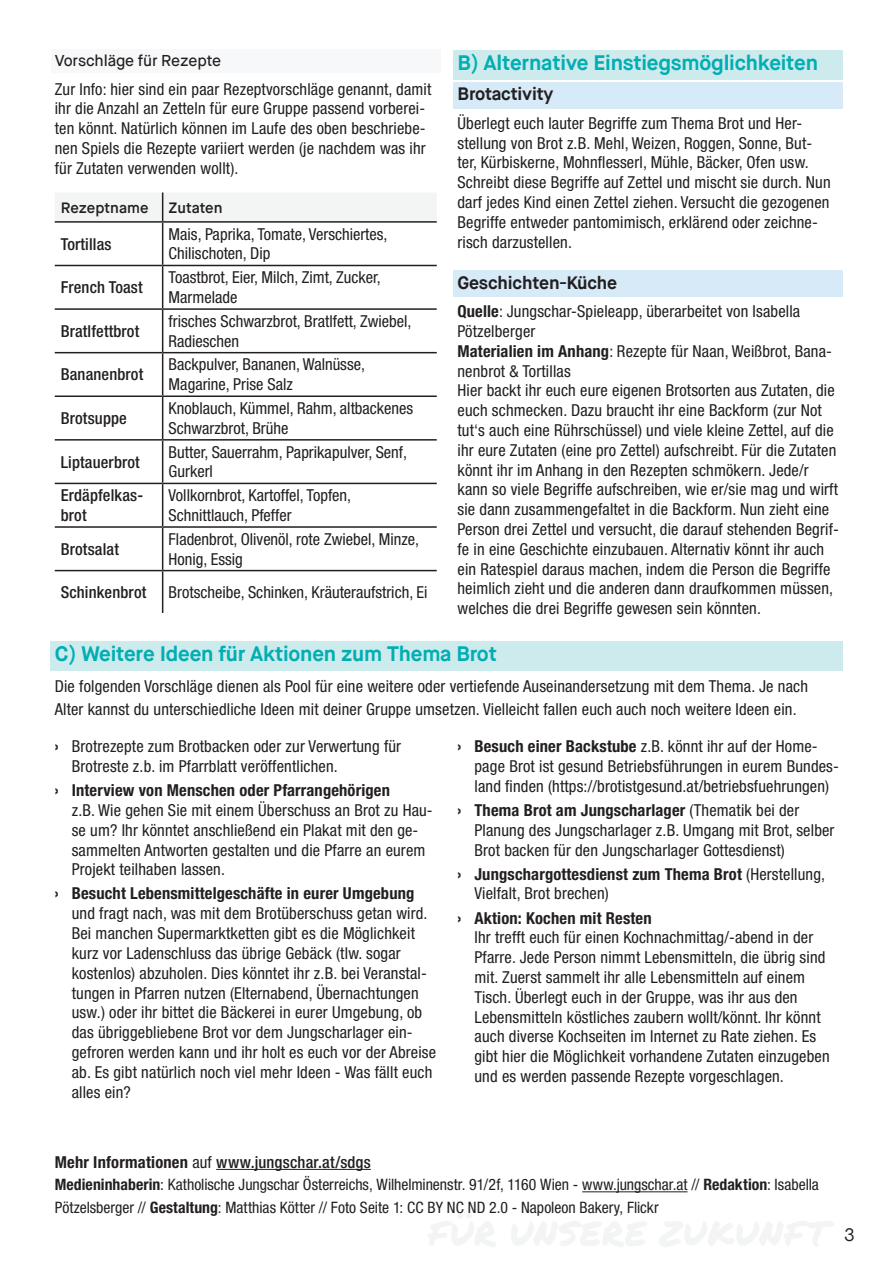
<style>
.page{position:relative;width:893px;height:1263px;background:#fff}
.page>*{position:absolute;margin:0;border:0;box-sizing:border-box;transform-origin:0 0}
.H2_Span{font:700 21px "Maison Neue";letter-spacing:-.01em;color:#00aeb3}
.t1{font:700 18px "Maison Neue";letter-spacing:-.01em;color:#231f20}
.BODY{font:condensed 16.5px/19.8px "Helvetica Neue LT Pro";letter-spacing:.01em;color:#231f20}
.BODY_Span{font:condensed 16.5px/22.5px "Helvetica Neue LT Pro";letter-spacing:.01em;color:#231f20}
.BODY-2{font:500 condensed 16.5px/19.8px "Helvetica Neue LT Pro";letter-spacing:.01em;color:#231f20}
.t2{font:700 condensed 16.5px/19.8px "Helvetica Neue LT Pro";letter-spacing:.01em;color:#231f20}
.t3{font:condensed 15.75px/22.5px "Helvetica Neue LT Pro";color:#231f20}
.t4{font:500 15.75px "Maison Neue";letter-spacing:-.01em;color:#231f20}
.BODY-3{font:600 15px "Maison Neue";color:#231f20}
.s1{font-weight:700}
.s2{font-weight:400}
</style>
<div class="page">
<div style="left:51px;top:50px;width:389px;height:23px;background:#f7f8f9"></div>
<div style="left:453px;top:50px;width:390px;height:29px;background:#cdeaec"></div>
<div style="left:453px;top:82px;width:390px;height:27px;background:#d6eaf8"></div>
<div style="left:453px;top:271px;width:390px;height:26px;background:#d6eaf8"></div>
<div style="left:51px;top:641px;width:792px;height:29px;background:#cdeaec"></div>
<div style="left:55px;top:192px;width:381px;height:29px;background:#f3f4f4"></div>
<hr style="left:55px;top:221px;width:108px;height:2px;background:#231f20">
<hr style="left:163px;top:221px;width:274px;height:2px;background:#231f20">
<hr style="left:162px;top:223px;width:1px;height:42px;background:#231f20">
<hr style="left:55px;top:265px;width:108px;height:1px;background:#231f20">
<hr style="left:163px;top:265px;width:274px;height:1px;background:#231f20">
<hr style="left:162px;top:266px;width:1px;height:42px;background:#231f20">
<hr style="left:55px;top:308px;width:108px;height:2px;background:#231f20">
<hr style="left:163px;top:308px;width:274px;height:2px;background:#231f20">
<hr style="left:162px;top:310px;width:1px;height:42px;background:#231f20">
<hr style="left:55px;top:352px;width:108px;height:1px;background:#231f20">
<hr style="left:163px;top:352px;width:274px;height:1px;background:#231f20">
<hr style="left:162px;top:353px;width:1px;height:42px;background:#231f20">
<hr style="left:55px;top:395px;width:108px;height:2px;background:#231f20">
<hr style="left:163px;top:395px;width:274px;height:2px;background:#231f20">
<hr style="left:162px;top:397px;width:1px;height:42px;background:#231f20">
<hr style="left:55px;top:439px;width:108px;height:2px;background:#231f20">
<hr style="left:163px;top:439px;width:274px;height:2px;background:#231f20">
<hr style="left:162px;top:441px;width:1px;height:42px;background:#231f20">
<hr style="left:55px;top:483px;width:108px;height:1px;background:#231f20">
<hr style="left:163px;top:483px;width:274px;height:1px;background:#231f20">
<hr style="left:162px;top:484px;width:1px;height:42px;background:#231f20">
<hr style="left:55px;top:526px;width:108px;height:2px;background:#231f20">
<hr style="left:163px;top:526px;width:274px;height:2px;background:#231f20">
<hr style="left:162px;top:528px;width:1px;height:42px;background:#231f20">
<hr style="left:55px;top:570px;width:108px;height:1px;background:#231f20">
<hr style="left:163px;top:570px;width:274px;height:1px;background:#231f20">
<hr style="left:162px;top:571px;width:1px;height:42px;background:#231f20">
<hr style="left:216px;top:1169px;width:155px;height:1px;background:#231f20">
<hr style="left:582px;top:1191px;width:106px;height:1px;background:#231f20">
<h2 class="H2_Span" style="left:457px;top:50px;width:362px">B) Alternative Einstiegsmöglichkeiten</h2>
<h3 class="t1" style="left:457px;top:83px;width:97px">Brotactivity</h3>
<p class="BODY" style="left:457px;top:113px;width:375px">Überlegt euch lauter Begriffe zum Thema Brot und Her&shy;stellung von Brot z.B. Mehl, Weizen, Roggen, Sonne, But&shy;ter, Kürbiskerne, Mohnflesserl, Mühle, Bäcker, Ofen usw.<br>Schreibt diese Begriffe auf Zettel und mischt sie durch. Nun darf jedes Kind einen Zettel ziehen. Versucht die gezogenen Begriffe entweder pantomimisch, erklärend oder zeichne&shy;risch darzustellen.</p>
<h3 class="t1" style="left:457px;top:271px;width:161px">Geschichten-Küche</h3>
<p class="BODY" style="left:457px;top:301px;width:344px"><span class="s1">Quelle</span>: Jungschar-Spieleapp, überarbeitet von Isabella<br>Pötzelberger</p>
<p class="BODY" style="left:457px;top:341px;width:376px"><span class="s1">Materialien im Anhang</span>: Rezepte für Naan, Weißbrot, Bana&shy;nenbrot &amp; Tortillas</p>
<p class="BODY" style="left:457px;top:381px;width:383px">Hier backt ihr euch eure eigenen Brotsorten aus Zutaten, die euch schmecken. Dazu braucht ihr eine Backform (zur Not tut‘s auch eine Rührschüssel) und viele kleine Zettel, auf die ihr eure Zutaten (eine pro Zettel) aufschreibt. Für die Zutaten könnt ihr im Anhang in den Rezepten schmökern. Jede/r kann so viele Begriffe aufschreiben, wie er/sie mag und wirft sie dann zusammengefaltet in die Backform. Nun zieht eine Person drei Zettel und versucht, die darauf stehenden Begrif&shy;fe in eine Geschichte einzubauen. Alternativ könnt ihr auch ein Ratespiel daraus machen, indem die Person die Begriffe heimlich zieht und die anderen dann draufkommen müssen, welches die drei Begriffe gewesen sein könnten.</p>
<p class="H2_Span" style="left:55px;top:641px;width:443px">C) Weitere Ideen für Aktionen zum Thema Brot</p>
<p class="BODY_Span" style="left:55px;top:675px;width:755px">Die folgenden Vorschläge dienen als Pool für eine weitere oder vertiefende Auseinandersetzung mit dem Thema. Je nach<br>Alter kannst du unterschiedliche Ideen mit deiner Gruppe umsetzen. Vielleicht fallen euch auch noch weitere Ideen ein.</p>
<p class="BODY" style="left:72px;top:736px;width:331px;text-indent:-17px"><span class="s1">›</span> Brotrezepte zum Brotbacken oder zur Verwertung für<br>Brotreste z.b. im Pfarrblatt veröffentlichen.</p>
<p class="BODY" style="left:72px;top:780px;width:362px;text-indent:-17px"><span class="s1">› Interview von Menschen oder Pfarrangehörigen<br></span>z.B. Wie gehen Sie mit einem Überschuss an Brot zu Hau&shy;se um? Ihr könntet anschließend ein Plakat mit den ge&shy;sammelten Antworten gestalten und die Pfarre an eurem Projekt teilhaben lassen.</p>
<p class="BODY" style="left:72px;top:884px;width:366px;text-indent:-17px"><span class="s1">› Besucht Lebensmittelgeschäfte in eurer Umgebung </span>und fragt nach, was mit dem Brotüberschuss getan wird.<br>Bei manchen Supermarktketten gibt es die Möglichkeit kurz vor Ladenschluss das übrige Gebäck (tlw. sogar kostenlos) abzuholen. Dies könntet ihr z.B. bei Veranstal&shy;tungen in Pfarren nutzen (Elternabend, Übernachtungen usw.) oder ihr bittet die Bäckerei in eurer Umgebung, ob das übriggebliebene Brot vor dem Jungscharlager ein&shy;gefroren werden kann und ihr holt es euch vor der Abreise ab. Es gibt natürlich noch viel mehr Ideen - Was fällt euch alles ein?</p>
<h4 class="t4" style="left:55px;top:51px;width:168px">Vorschläge für Rezepte</h4>
<p class="BODY" style="left:55px;top:79px;width:378px">Zur Info: hier sind ein paar Rezeptvorschläge genannt, damit ihr die Anzahl an Zetteln für eure Gruppe passend vorberei&shy;ten könnt. Natürlich können im Laufe des oben beschriebe&shy;nen Spiels die Rezepte variiert werden (je nachdem was ihr für Zutaten verwenden wollt).</p>
<p class="BODY-3" style="left:61px;top:198px;width:89px">Rezeptname</p>
<p class="BODY-3" style="left:169px;top:198px;width:55px">Zutaten</p>
<p class="BODY-2" style="left:61px;top:234px;width:52px">Tortillas</p>
<p class="BODY" style="left:169px;top:224px;width:220px">Mais, Paprika, Tomate, Verschiertes,</p>
<p class="BODY" style="left:169px;top:244px;width:103px">Chilischoten, Dip</p>
<p class="BODY" style="left:169px;top:267px;width:214px">Toastbrot, Eier, Milch, Zimt, Zucker,</p>
<p class="BODY" style="left:169px;top:287px;width:70px">Marmelade</p>
<p class="BODY-2" style="left:61px;top:277px;width:83px">French Toast</p>
<p class="BODY-2" style="left:61px;top:321px;width:80px">Bratlfettbrot</p>
<p class="BODY" style="left:169px;top:311px;width:244px">frisches Schwarzbrot, Bratlfett, Zwiebel,<br>Radieschen</p>
<p class="BODY-2" style="left:61px;top:364px;width:84px">Bananenbrot</p>
<p class="BODY" style="left:169px;top:355px;width:198px">Backpulver, Bananen, Walnüsse,</p>
<p class="BODY" style="left:169px;top:374px;width:126px">Magarine, Prise Salz</p>
<p class="BODY-2" style="left:61px;top:408px;width:68px">Brotsuppe</p>
<p class="BODY" style="left:169px;top:398px;width:246px">Knoblauch, Kümmel, Rahm, altbackenes<br>Schwarzbrot, Brühe</p>
<p class="BODY-2" style="left:61px;top:452px;width:81px">Liptauerbrot</p>
<p class="BODY" style="left:169px;top:442px;width:240px">Butter, Sauerrahm, Paprikapulver, Senf,<br>Gurkerl</p>
<p class="BODY-2" style="left:61px;top:485px;width:84px">Erdäpfelkas&shy;brot</p>
<p class="BODY" style="left:169px;top:485px;width:184px">Vollkornbrot, Kartoffel, Topfen,</p>
<p class="BODY" style="left:169px;top:505px;width:125px">Schnittlauch, Pfeffer</p>
<p class="BODY-2" style="left:61px;top:539px;width:60px">Brotsalat</p>
<p class="BODY" style="left:169px;top:529px;width:252px">Fladenbrot, Olivenöl, rote Zwiebel, Minze,<br>Honig, Essig</p>
<p class="BODY-2" style="left:61px;top:582px;width:87px">Schinkenbrot</p>
<p class="BODY" style="left:169px;top:582px;width:260px">Brotscheibe, Schinken, Kräuteraufstrich, Ei</p>
<p class="BODY" style="left:474px;top:736px;width:366px;text-indent:-17px"><span class="s1">› Besuch einer Backstube</span> z.B. könnt ihr auf der Home&shy;page Brot ist gesund Betriebsführungen in eurem Bundes&shy;land finden (https://brotistgesund.at/betriebsfuehrungen)</p>
<p class="BODY" style="left:474px;top:800px;width:361px;text-indent:-17px"><span class="s1">› Thema Brot am Jungscharlager</span> (Thematik bei der<br>Planung des Jungscharlager z.B. Umgang mit Brot, selber<br>Brot backen für den Jungscharlager Gottesdienst)</p>
<p class="t2" style="left:474px;top:864px;width:352px;text-indent:-17px">› Jungschargottesdienst zum Thema Brot <span class="s2">(Herstellung,<br>Vielfalt, Brot brechen)</span></p>
<p class="BODY" style="left:474px;top:908px;width:357px;text-indent:-17px"><span class="s1">› Aktion: Kochen mit Resten<br></span>Ihr trefft euch für einen Kochnachmittag/-abend in der Pfarre. Jede Person nimmt Lebensmitteln, die übrig sind mit. Zuerst sammelt ihr alle Lebensmitteln auf einem Tisch. Überlegt euch in der Gruppe, was ihr aus den Lebensmitteln köstliches zaubern wollt/könnt. Ihr könnt auch diverse Kochseiten im Internet zu Rate ziehen. Es gibt hier die Möglichkeit vorhandene Zutaten einzugeben und es werden passende Rezepte vorgeschlagen.</p>
<p class="BODY-2" style="left:55px;top:1152px;width:318px"><span class="s1">Mehr Informationen</span> <span class="s2">auf</span> www.jungschar.at/sdgs</p>
<p class="t3" style="left:55px;top:1173px;width:766px"><span class="s1">Medieninhaberin</span>: Katholische Jungschar Österreichs, Wilhelminenstr. 91/2f, 1160 Wien - www.jungschar.at // <span class="s1">Redaktion</span>: Isabella<br>Pötzelsberger // <span class="s1">Gestaltung</span>: Matthias Kötter // Foto Seite 1: CC BY NC ND 2.0 - Napoleon Bakery, Flickr</p>
</div>
